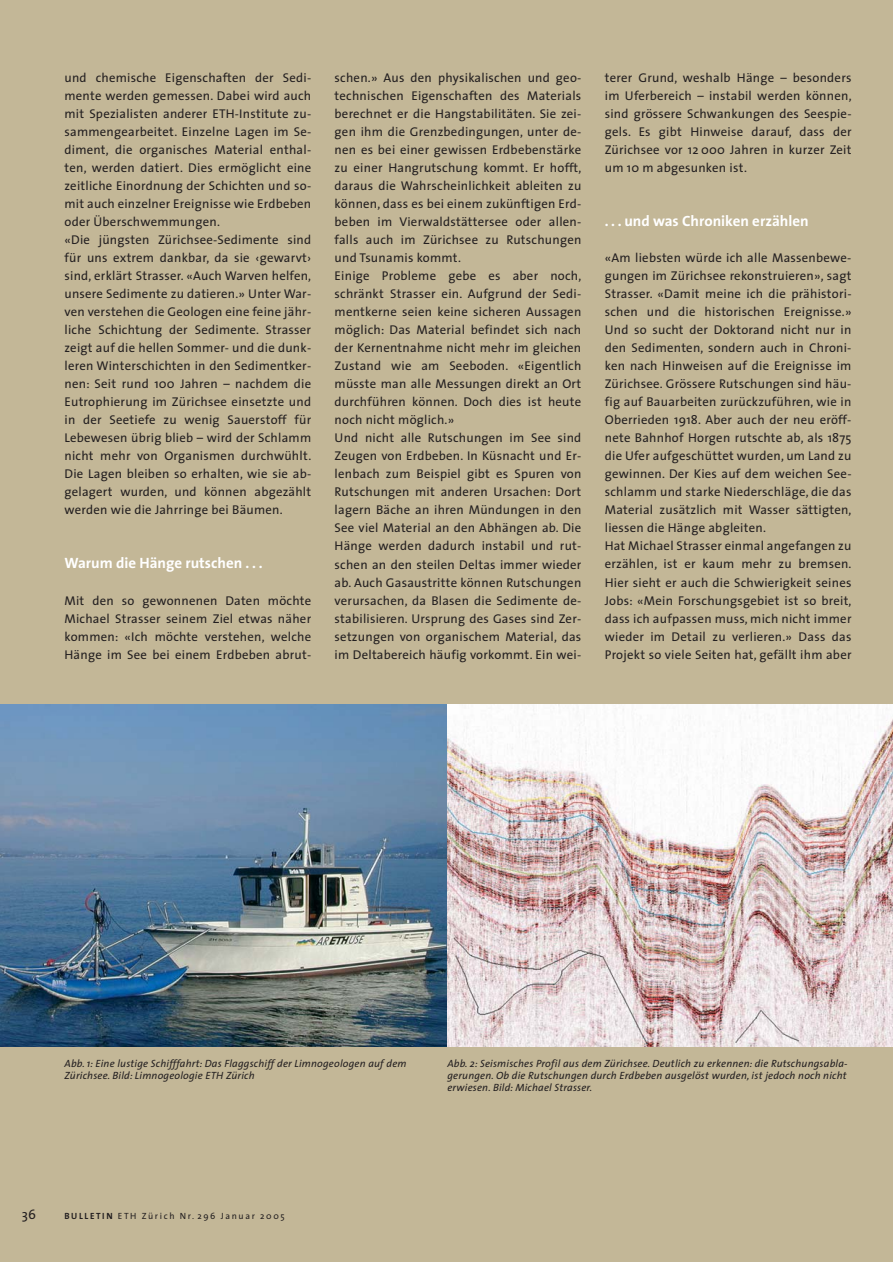
<style>
.page{position:relative;width:893px;height:1262px;background:#fff}
.page>*{position:absolute;margin:0;border:0;box-sizing:border-box;transform-origin:0 0}
.t1{font:700 15px "The Sans";color:#fff}
.t2{font:13.5px "The Sans";color:#231f20}
.t3{font:12.75px/18px "The Sans";letter-spacing:.02em;color:#231f20}
.t4{font:italic 10.5px/12px "The Sans";letter-spacing:.02em;color:#231f20}
.t5{font:9px "The Sans";letter-spacing:.185em;color:#231f20}
.s1{font-family:"The Sans Bold Caps"}
</style>
<div class="page">
<div style="left:0;top:0;width:892px;height:1261px;background:#c3b797"></div>
<img style="left:0;top:704px;width:892px;height:342px">
<p class="t3" style="left:64px;top:70px;width:248px">und chemische Eigenschaften der Sedi&shy;mente werden gemessen. Dabei wird auch mit Spezialisten anderer ETH-Institute zu&shy;sammengearbeitet. Einzelne Lagen im Se&shy;diment, die organisches Material enthal&shy;ten, werden datiert. Dies ermöglicht eine zeitliche Einordnung der Schichten und so&shy;mit auch einzelner Ereignisse wie Erdbeben oder Überschwemmungen.<br>«Die jüngsten Zürichsee-Sedimente sind für uns extrem dankbar, da sie ‹gewarvt› sind, erklärt Strasser. «Auch Warven helfen, unsere Sedimente zu datieren.» Unter War&shy;ven verstehen die Geologen eine feine jähr&shy;liche Schichtung der Sedimente. Strasser zeigt auf die hellen Sommer- und die dunk&shy;leren Winterschichten in den Sedimentker&shy;nen: Seit rund 100 Jahren – nachdem die Eutrophierung im Zürichsee einsetzte und in der Seetiefe zu wenig Sauerstoff für Lebewesen übrig blieb – wird der Schlamm nicht mehr von Organismen durchwühlt.<br>Die Lagen bleiben so erhalten, wie sie ab&shy;gelagert wurden, und können abgezählt werden wie die Jahrringe bei Bäumen.</p>
<p class="t1" style="left:64px;top:558px;width:199px">Warum die Hänge rutschen . . .</p>
<p class="t3" style="left:64px;top:592px;width:248px;text-align:justify">Mit den so gewonnenen Daten möchte Michael Strasser seinem Ziel etwas näher kommen: «Ich möchte verstehen, welche Hänge im See bei einem Erdbeben abrut-</p>
<p class="t3" style="left:334px;top:70px;width:248px">schen.» Aus den physikalischen und geo&shy;technischen Eigenschaften des Materials berechnet er die Hangstabilitäten. Sie zei&shy;gen ihm die Grenzbedingungen, unter de&shy;nen es bei einer gewissen Erdbebenstärke zu einer Hangrutschung kommt. Er hofft, daraus die Wahrscheinlichkeit ableiten zu können, dass es bei einem zukünftigen Erd&shy;beben im Vierwaldstättersee oder allen&shy;falls auch im Zürichsee zu Rutschungen und Tsunamis kommt.<br>Einige Probleme gebe es aber noch, schränkt Strasser ein. Aufgrund der Sedi&shy;mentkerne seien keine sicheren Aussagen möglich: Das Material befindet sich nach der Kernentnahme nicht mehr im gleichen Zustand wie am Seeboden. «Eigentlich müsste man alle Messungen direkt an Ort durchführen können. Doch dies ist heute noch nicht möglich.»<br>Und nicht alle Rutschungen im See sind Zeugen von Erdbeben. In Küsnacht und Er&shy;lenbach zum Beispiel gibt es Spuren von Rutschungen mit anderen Ursachen: Dort lagern Bäche an ihren Mündungen in den See viel Material an den Abhängen ab. Die Hänge werden dadurch instabil und rut&shy;schen an den steilen Deltas immer wieder ab. Auch Gasaustritte können Rutschungen verursachen, da Blasen die Sedimente de&shy;stabilisieren. Ursprung des Gases sind Zer&shy;setzungen von organischem Material, das im Deltabereich häufig vorkommt. Ein wei-</p>
<p class="t3" style="left:604px;top:70px;width:248px;text-align:justify">terer Grund, weshalb Hänge – besonders im Uferbereich – instabil werden können, sind grössere Schwankungen des Seespie&shy;gels. Es gibt Hinweise darauf, dass der Zürichsee vor 12 000 Jahren in kurzer Zeit um 10 m abgesunken ist.</p>
<p class="t1" style="left:604px;top:216px;width:205px">. . . und was Chroniken erzählen</p>
<p class="t3" style="left:604px;top:250px;width:248px">«Am liebsten würde ich alle Massenbewe&shy;gungen im Zürichsee rekonstruieren», sagt Strasser. «Damit meine ich die prähistori&shy;schen und die historischen Ereignisse.» Und so sucht der Doktorand nicht nur in den Sedimenten, sondern auch in Chroni&shy;ken nach Hinweisen auf die Ereignisse im Zürichsee. Grössere Rutschungen sind häu&shy;fig auf Bauarbeiten zurückzuführen, wie in Oberrieden 1918. Aber auch der neu eröff&shy;nete Bahnhof Horgen rutschte ab, als 1875 die Ufer aufgeschüttet wurden, um Land zu gewinnen. Der Kies auf dem weichen See&shy;schlamm und starke Niederschläge, die das Material zusätzlich mit Wasser sättigten, liessen die Hänge abgleiten.<br>Hat Michael Strasser einmal angefangen zu erzählen, ist er kaum mehr zu bremsen.<br>Hier sieht er auch die Schwierigkeit seines Jobs: «Mein Forschungsgebiet ist so breit, dass ich aufpassen muss, mich nicht immer wieder im Detail zu verlieren.» Dass das Projekt so viele Seiten hat, gefällt ihm aber</p>
<p class="t4" style="left:64px;top:1058px;width:343px">Abb. 1: Eine lustige Schifffahrt: Das Flaggschiff der Limnogeologen auf dem<br>Zürichsee. Bild: Limnogeologie ETH Zürich</p>
<p class="t4" style="left:447px;top:1058px;width:402px;text-align:justify">Abb. 2: Seismisches Profil aus dem Zürichsee. Deutlich zu erkennen: die Rutschungsabla&shy;gerungen. Ob die Rutschungen durch Erdbeben ausgelöst wurden, ist jedoch noch nicht erwiesen. Bild: Michael Strasser.</p>
<p class="t2" style="left:22px;top:1209px;width:16px">36</p>
<p class="t5" style="left:64px;top:1212px;width:222px"><span class="s1">BULLETIN</span> ETH Zürich Nr. 296 Januar 2005</p>
</div>
